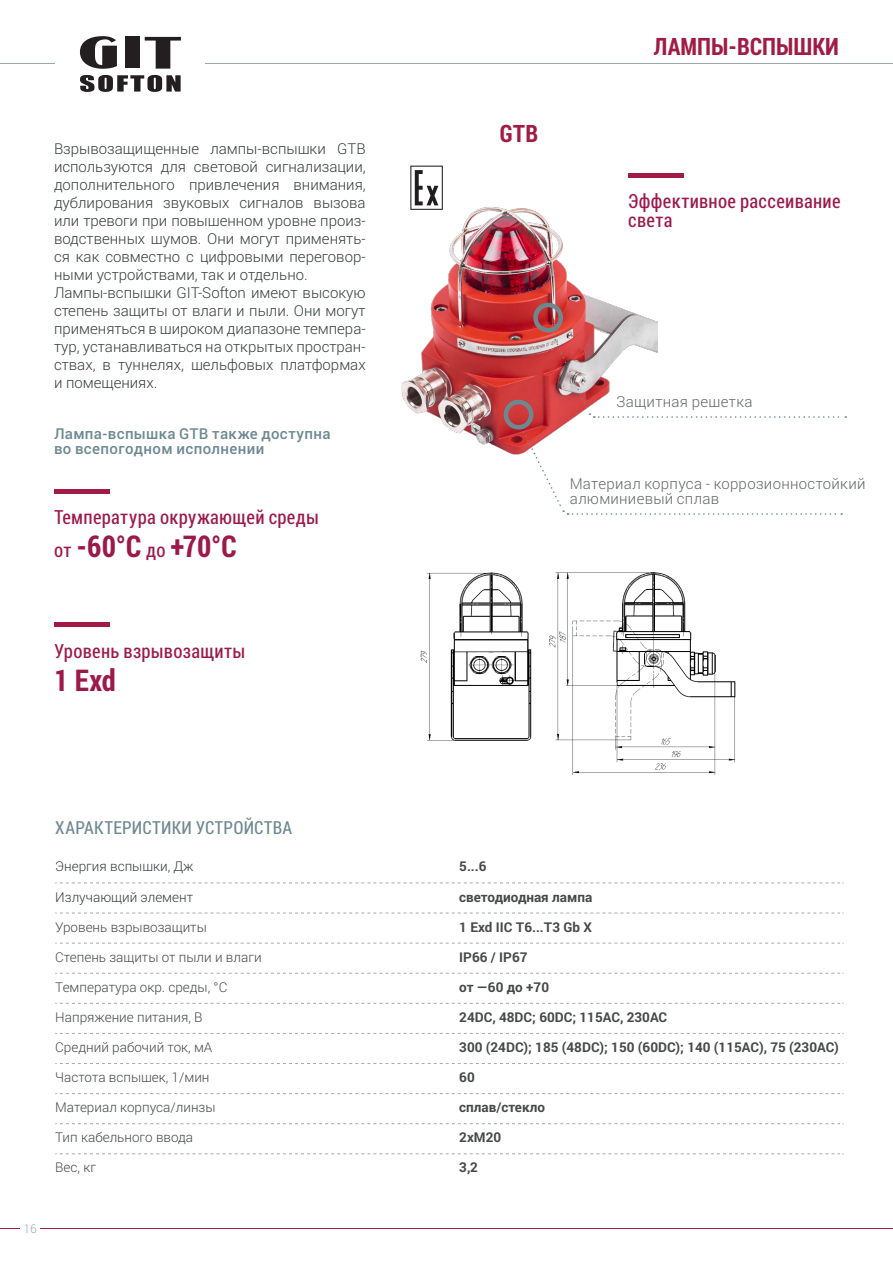
<style>
.page{position:relative;width:893px;height:1263px;background:#fff}
.page>*{position:absolute;margin:0;border:0;box-sizing:border-box;transform-origin:0 0}
.Paragraph_Style_1{font:700 30px "Roboto Condensed";color:#9c1a4a}
.t1{font:700 24px "Roboto Condensed";color:#a01c45}
.Paragraph_Style_1-2{font:19.5px/19.5px "Roboto Condensed";letter-spacing:.015em;color:#9c1a4a}
.t2{font:18px "Roboto Condensed";letter-spacing:.01em;color:#6e8892}
.t3{font:300 15px/18px "Roboto";color:#383d3d;text-align:justify}
.Paragraph_Style_1-3{font:300 15px/15px "Roboto";letter-spacing:.02em;color:#646666}
.Paragraph_Style_1-4{font:500 15px "Roboto";letter-spacing:.025em;color:#6e8892}
.table_cont{font:300 13.5px "Roboto";color:#474949}
.table_value{font:700 13.5px "Roboto";color:#474949}
.table_cont-2{font:300 13.5px "Roboto";color:#383d3d}
.t4{font:300 12px "Roboto";color:#9aa8ae}
.s1{font-weight:400;font-size:19.5px}
</style>
<div class="page">
<img style="left:420px;top:572px;width:316px;height:203px">
<img style="left:401px;top:207px;width:256px;height:248px">
<hr style="left:206px;top:63px;width:687px;height:1px;background:#9aa8ae">
<hr style="left:0;top:63px;width:54px;height:1px;background:#9aa8ae">
<svg style="left:80px;top:36px;width:37px;height:33px"></svg>
<div style="left:125px;top:37px;width:15px;height:31px;background:#231f20"></div>
<svg style="left:145px;top:37px;width:36px;height:32px"></svg>
<svg style="left:80px;top:75px;width:101px;height:17px"></svg>
<hr style="left:41px;top:1228px;width:852px;height:1px;background:#a01c45">
<svg style="left:0;top:1228px;width:20px;height:1px"></svg>
<svg style="left:55px;top:882px;width:788px;height:1px"></svg>
<svg style="left:55px;top:913px;width:788px;height:1px"></svg>
<svg style="left:55px;top:943px;width:788px;height:1px"></svg>
<svg style="left:55px;top:973px;width:788px;height:1px"></svg>
<svg style="left:55px;top:1003px;width:788px;height:1px"></svg>
<svg style="left:55px;top:1033px;width:788px;height:1px"></svg>
<svg style="left:55px;top:1063px;width:788px;height:1px"></svg>
<svg style="left:55px;top:1093px;width:788px;height:1px"></svg>
<svg style="left:55px;top:1123px;width:788px;height:1px"></svg>
<svg style="left:55px;top:1153px;width:788px;height:1px"></svg>
<div style="left:504px;top:400px;width:29px;height:29px;border:4px solid #6e8892;border-radius:50%"></div>
<hr style="left:628px;top:173px;width:56px;height:4px;background:#a01c45">
<hr style="left:54px;top:489px;width:55px;height:4px;background:#a01c45">
<hr style="left:54px;top:623px;width:55px;height:4px;background:#a01c45">
<svg style="left:521px;top:427px;width:321px;height:88px"></svg>
<svg style="left:410px;top:166px;width:33px;height:44px"></svg>
<div style="left:533px;top:303px;width:30px;height:29px;border:4px solid #6e8892;border-radius:50%"></div>
<svg style="left:551px;top:330px;width:295px;height:89px"></svg>
<p class="t3" style="left:54px;top:139px;width:313px">Взрывозащищенные лампы-вспышки GTB используются для световой сигнализации, дополнительного привлечения внимания, дублирования звуковых сигналов вызова или тревоги при повышенном уровне произ&shy;водственных шумов. Они могут применять&shy;ся как совместно с цифровыми переговор&shy;ными устройствами, так и отдельно.</p>
<p class="t3" style="left:54px;top:283px;width:313px">Лампы-вспышки GIT-Softon имеют высокую степень защиты от влаги и пыли. Они могут применяться в широком диапазоне темпера&shy;тур, устанавливаться на открытых простран&shy;ствах, в туннелях, шельфовых платформах и помещениях.</p>
<p class="Paragraph_Style_1-4" style="left:54px;top:423px;width:278px">Лампа-вспышка GTB также доступна</p>
<p class="Paragraph_Style_1-4" style="left:54px;top:438px;width:212px">во всепогодном исполнении</p>
<p class="Paragraph_Style_1-2" style="left:54px;top:506px;width:267px">Температура окружающей среды</p>
<p class="Paragraph_Style_1" style="left:54px;top:525px;width:184px"><span class="s1">от</span> -60°С <span class="s1">до</span> +70°С</p>
<p class="Paragraph_Style_1-2" style="left:54px;top:640px;width:193px">Уровень взрывозащиты</p>
<p class="Paragraph_Style_1" style="left:54px;top:659px;width:63px">1 Exd</p>
<p class="t1" style="left:500px;top:116px;width:40px">GTB</p>
<p class="t1" style="left:654px;top:29px;width:187px">ЛАМПЫ-ВСПЫШКИ</p>
<p class="Paragraph_Style_1-2" style="left:628px;top:191px;width:214px">Эффективное рассеивание света</p>
<p class="Paragraph_Style_1-3" style="left:617px;top:394px;width:137px">Защитная решетка</p>
<p class="Paragraph_Style_1-3" style="left:570px;top:476px;width:297px">Материал корпуса - коррозионностойкий алюминиевый сплав</p>
<p class="t2" style="left:55px;top:815px;width:238px">ХАРАКТЕРИСТИКИ УСТРОЙСТВА</p>
<p class="table_cont-2" style="left:55px;top:857px;width:140px">Энергия вспышки, Дж</p>
<p class="table_value" style="left:459px;top:857px;width:29px">5...6</p>
<p class="table_cont-2" style="left:55px;top:887px;width:139px">Излучающий элемент</p>
<p class="table_value" style="left:459px;top:887px;width:135px">светодиодная лампа</p>
<p class="table_cont" style="left:55px;top:917px;width:153px">Уровень взрывозащиты</p>
<p class="table_value" style="left:459px;top:917px;width:134px">1 Exd IIС T6...T3 Gb X</p>
<p class="table_cont" style="left:55px;top:947px;width:208px">Степень защиты от пыли и влаги</p>
<p class="table_value" style="left:459px;top:947px;width:70px">IP66 / IP67</p>
<p class="table_cont" style="left:55px;top:978px;width:174px">Температура окр. среды, °C</p>
<p class="table_value" style="left:459px;top:978px;width:91px">от —60 до +70</p>
<p class="table_cont" style="left:55px;top:1008px;width:149px">Напряжение питания, В</p>
<p class="table_value" style="left:459px;top:1008px;width:210px">24DC, 48DC; 60DC; 115AC, 230AC</p>
<p class="table_cont" style="left:55px;top:1038px;width:159px">Средний рабочий ток, мА</p>
<p class="table_value" style="left:459px;top:1038px;width:381px">300 (24DC); 185 (48DC); 150 (60DC); 140 (115AC), 75 (230AC)</p>
<p class="table_cont" style="left:55px;top:1068px;width:156px">Частота вспышек, 1/мин</p>
<p class="table_value" style="left:459px;top:1068px;width:17px">60</p>
<p class="table_cont" style="left:55px;top:1098px;width:162px">Материал корпуса/линзы</p>
<p class="table_value" style="left:459px;top:1098px;width:87px">сплав/стекло</p>
<p class="table_cont" style="left:55px;top:1128px;width:139px">Тип кабельного ввода</p>
<p class="table_value" style="left:459px;top:1128px;width:43px">2хМ20</p>
<p class="table_cont" style="left:55px;top:1158px;width:42px">Вес, кг</p>
<p class="table_value" style="left:459px;top:1158px;width:20px">3,2</p>
<p class="t4" style="left:24px;top:1220px;width:15px">16</p>
</div>
